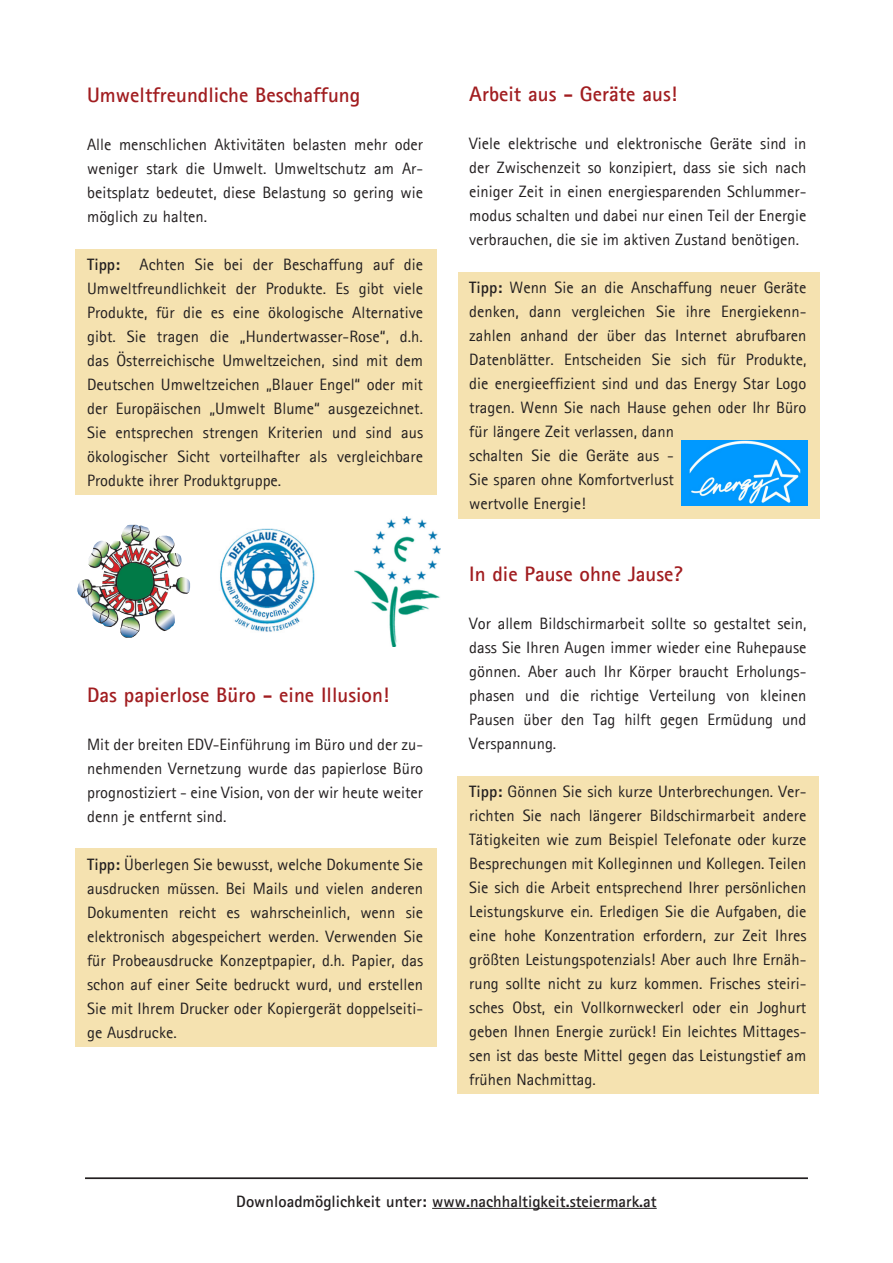
<style>
.page{position:relative;width:893px;height:1263px;background:#fff}
.page>*{position:absolute;margin:0;border:0;box-sizing:border-box;transform-origin:0 0}
.t1{font:700 21px "Agfa Rotis Sans Serif";color:#a11d20}
.t2{font:16.5px/24px "Agfa Rotis Sans Serif";color:#231f20;text-align:justify}
.t3{font:700 16.5px "Agfa Rotis Sans Serif";color:#231f20}
.s1{font-weight:700}
</style>
<div class="page">
<hr style="left:85px;top:1177px;width:723px;height:1px;background:#231f20">
<div style="left:457px;top:776px;width:362px;height:317px;background:#f5e2b0"></div>
<div style="left:75px;top:250px;width:361px;height:245px;background:#f5e2b0"></div>
<div style="left:75px;top:848px;width:361px;height:199px;background:#f5e2b0"></div>
<div style="left:458px;top:273px;width:362px;height:246px;background:#f5e2b0"></div>
<hr style="left:85px;top:1178px;width:723px;height:1px;background:#231f20">
<img style="left:77px;top:525px;width:113px;height:113px">
<img style="left:220px;top:528px;width:95px;height:104px">
<img style="left:355px;top:516px;width:85px;height:131px">
<img style="left:681px;top:440px;width:127px;height:65px">
<hr style="left:432px;top:1208px;width:225px;height:1px;background:#231f20">
<p class="t1" style="left:87px;top:81px;width:275px">Umweltfreundliche Beschaffung</p>
<p class="t2" style="left:87px;top:132px;width:338px">Alle menschlichen Aktivitäten belasten mehr oder weniger stark die Umwelt. Umweltschutz am Ar&shy;beitsplatz bedeutet, diese Belastung so gering wie möglich zu halten.</p>
<p class="t2" style="left:87px;top:252px;width:338px"><span class="s1">Tipp:</span> Achten Sie bei der Beschaffung auf die Umweltfreundlichkeit der Produkte. Es gibt viele Produkte, für die es eine ökologische Alternative gibt. Sie tragen die „Hundertwasser-Rose“, d.h. das Österreichische Umweltzeichen, sind mit dem Deutschen Umweltzeichen „Blauer Engel“ oder mit der Europäischen „Umwelt Blume“ ausgezeichnet.<br>Sie entsprechen strengen Kriterien und sind aus ökologischer Sicht vorteilhafter als vergleichbare Produkte ihrer Produktgruppe.</p>
<p class="t1" style="left:87px;top:681px;width:304px">Das papierlose Büro - eine Illusion!</p>
<p class="t2" style="left:87px;top:732px;width:338px">Mit der breiten EDV-Einführung im Büro und der zu&shy;nehmenden Vernetzung wurde das papierlose Büro prognostiziert - eine Vision, von der wir heute weiter denn je entfernt sind.</p>
<p class="t2" style="left:87px;top:852px;width:338px"><span class="s1">Tipp:</span> Überlegen Sie bewusst, welche Dokumente Sie ausdrucken müssen. Bei Mails und vielen anderen Dokumenten reicht es wahrscheinlich, wenn sie elektronisch abgespeichert werden. Verwenden Sie für Probeausdrucke Konzeptpapier, d.h. Papier, das schon auf einer Seite bedruckt wurd, und erstellen Sie mit Ihrem Drucker oder Kopiergerät doppelseiti&shy;ge Ausdrucke.</p>
<p class="t1" style="left:469px;top:81px;width:209px">Arbeit aus - Geräte aus!</p>
<p class="t2" style="left:469px;top:131px;width:339px">Viele elektrische und elektronische Geräte sind in der Zwischenzeit so konzipiert, dass sie sich nach einiger Zeit in einen energiesparenden Schlummer&shy;modus schalten und dabei nur einen Teil der Energie verbrauchen, die sie im aktiven Zustand benötigen.</p>
<p class="t2" style="left:469px;top:275px;width:339px;text-align:left"><span class="s1">Tipp:</span> Wenn Sie an die Anschaffung neuer Geräte denken, dann vergleichen Sie ihre Energiekenn&shy;zahlen anhand der über das Internet abrufbaren Datenblätter. Entscheiden Sie sich für Produkte, die energieeffizient sind und das Energy Star Logo tragen. Wenn Sie nach Hause gehen oder Ihr Büro für längere Zeit verlassen, dann<br>schalten Sie die Geräte aus -<br>Sie sparen ohne Komfortverlust<br>wertvolle Energie!</p>
<p class="t1" style="left:469px;top:561px;width:215px">In die Pause ohne Jause?</p>
<p class="t2" style="left:469px;top:611px;width:339px">Vor allem Bildschirmarbeit sollte so gestaltet sein, dass Sie Ihren Augen immer wieder eine Ruhepause gönnen. Aber auch Ihr Körper braucht Erholungs&shy;phasen und die richtige Verteilung von kleinen Pausen über den Tag hilft gegen Ermüdung und Verspannung.</p>
<p class="t2" style="left:469px;top:779px;width:339px"><span class="s1">Tipp:</span> Gönnen Sie sich kurze Unterbrechungen. Ver&shy;richten Sie nach längerer Bildschirmarbeit andere Tätigkeiten wie zum Beispiel Telefonate oder kurze Besprechungen mit Kolleginnen und Kollegen. Teilen Sie sich die Arbeit entsprechend Ihrer persönlichen Leistungskurve ein. Erledigen Sie die Aufgaben, die eine hohe Konzentration erfordern, zur Zeit Ihres größten Leistungspotenzials! Aber auch Ihre Ernäh&shy;rung sollte nicht zu kurz kommen. Frisches steiri&shy;sches Obst, ein Vollkornweckerl oder ein Joghurt geben Ihnen Energie zurück! Ein leichtes Mittages&shy;sen ist das beste Mittel gegen das Leistungstief am frühen Nachmittag.</p>
<p class="t3" style="left:236px;top:1191px;width:422px">Downloadmöglichkeit unter: www.nachhaltigkeit.steiermark.at</p>
</div>
